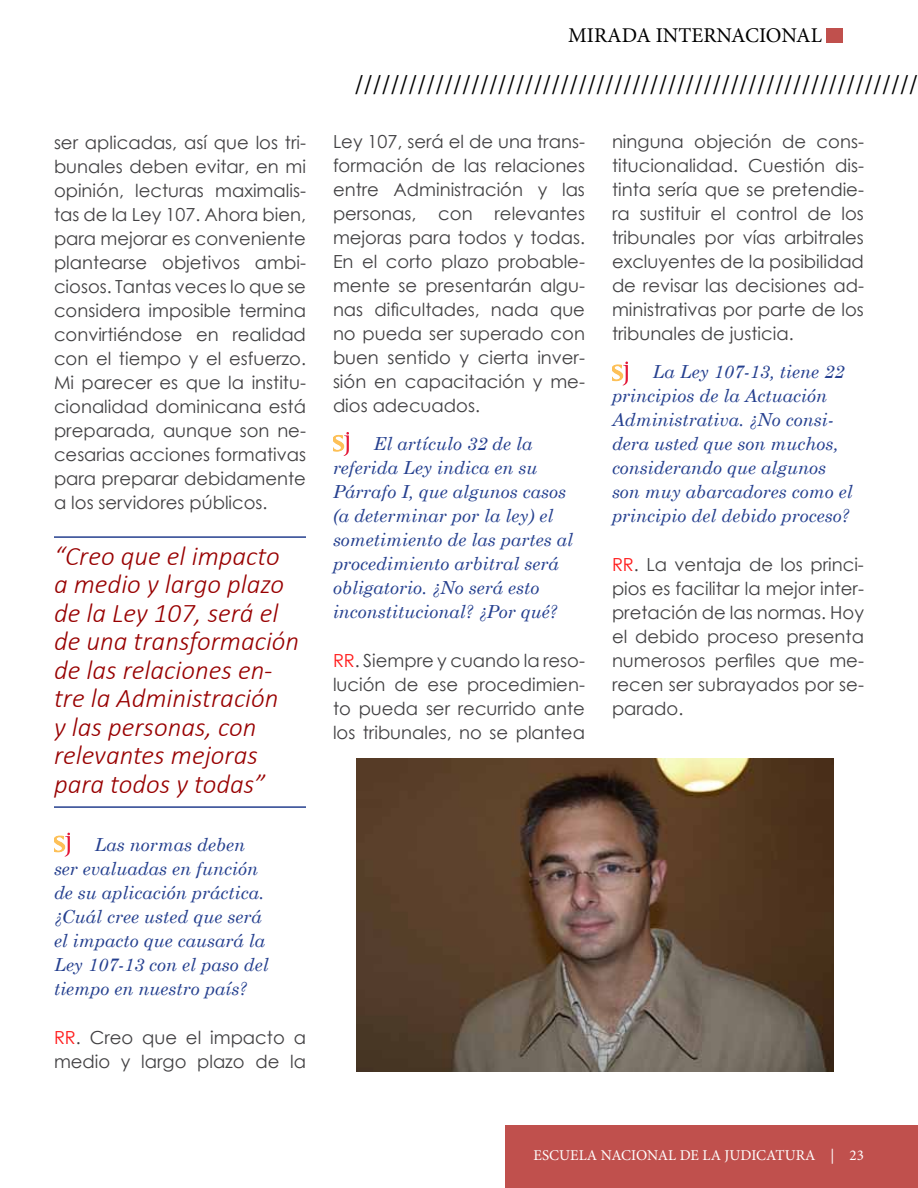
<style>
.page{position:relative;width:918px;height:1188px;background:#fff}
.page>*{position:absolute;margin:0;border:0;box-sizing:border-box;transform-origin:0 0}
.t1{font:italic 300 27px/28.5px "Calibri";color:#980000}
.t2{font:27px "Minion Pro";color:#000}
.t3{font:21px "Minion Pro";color:#000}
.t4{font:18px/24px "Century Gothic";color:#414042;text-align:justify}
.t5{font:italic 18px/24px "Century Schoolbook";color:#25408f}
.t6{font:15px "Minion Pro";color:#fff}
.s1{color:#ff1a1a}
</style>
<div class="page">
<div style="left:505px;top:1125px;width:413px;height:63px;background:#c0504d"></div>
<div style="left:826px;top:28px;width:17px;height:15px;background:#c0504d"></div>
<svg style="left:612px;top:362px;width:16px;height:24px"></svg>
<hr style="left:54px;top:536px;width:252px;height:2px;background:#25408f">
<hr style="left:54px;top:806px;width:252px;height:2px;background:#25408f">
<svg style="left:54px;top:833px;width:16px;height:24px"></svg>
<svg style="left:333px;top:432px;width:16px;height:24px"></svg>
<img style="left:356px;top:758px;width:478px;height:313px">
<p class="t4" style="left:54px;top:131px;width:254px">ser aplicadas, así que los tri&shy;bunales deben evitar, en mi opinión, lecturas maximalis&shy;tas de la Ley 107. Ahora bien, para mejorar es conveniente plantearse objetivos ambi&shy;ciosos. Tantas veces lo que se considera imposible termina convirtiéndose en realidad con el tiempo y el esfuerzo.<br>Mi parecer es que la institu&shy;cionalidad dominicana está preparada, aunque son ne&shy;cesarias acciones formativas para preparar debidamente a los servidores públicos.</p>
<h1 class="t1" style="left:54px;top:541px;width:247px">“Creo que el impacto a medio y largo plazo de la Ley 107, será el de una transformación de las relaciones en&shy;tre la Administración<br>y las personas, con relevantes mejoras para todos y todas”</h1>
<p class="t5" style="left:54px;top:831px;width:216px;text-indent:40px">Las normas deben ser evaluadas en función de su aplicación práctica. ¿Cuál cree usted que será el impacto que causará la<br>Ley 107-13 con el paso del tiempo en nuestro país?</p>
<p class="t4" style="left:54px;top:1025px;width:253px"><span class="s1">RR</span>. Creo que el impacto a medio y largo plazo de la</p>
<p class="t3" style="left:568px;top:21px;width:255px">MIRADA INTERNACIONAL</p>
<h1 class="t2" style="left:355px;top:66px;width:565px">///////////////////////////////////////////////////////////////</h1>
<p class="t4" style="left:333px;top:130px;width:254px">Ley 107, será el de una trans&shy;formación de las relaciones entre Administración y las personas, con relevantes mejoras para todos y todas.<br>En el corto plazo probable&shy;mente se presentarán algu&shy;nas dificultades, nada que no pueda ser superado con buen sentido y cierta inver&shy;sión en capacitación y me&shy;dios adecuados.</p>
<p class="t5" style="left:333px;top:431px;width:242px;text-indent:40px">El artículo 32 de la referida Ley indica en su<br>Párrafo I, que algunos casos (a determinar por la ley) el sometimiento de las partes al procedimiento arbitral será obligatorio. ¿No será esto inconstitucional? ¿Por qué?</p>
<p class="t4" style="left:333px;top:649px;width:253px"><span class="s1">RR</span>. Siempre y cuando la reso&shy;lución de ese procedimien&shy;to pueda ser recurrido ante los tribunales, no se plantea</p>
<p class="t4" style="left:612px;top:130px;width:253px">ninguna objeción de cons&shy;titucionalidad. Cuestión dis&shy;tinta sería que se pretendie&shy;ra sustituir el control de los tribunales por vías arbitrales excluyentes de la posibilidad de revisar las decisiones ad&shy;ministrativas por parte de los tribunales de justicia.</p>
<p class="t5" style="left:612px;top:359px;width:242px;text-indent:40px">La Ley 107-13, tiene 22 principios de la Actuación<br>Administrativa. ¿No consi&shy;dera usted que son muchos, considerando que algunos son muy abarcadores como el principio del debido proceso?</p>
<p class="t4" style="left:612px;top:553px;width:254px"><span class="s1">RR</span>. La ventaja de los princi&shy;pios es facilitar la mejor inter&shy;pretación de las normas. Hoy el debido proceso presenta numerosos perfiles que me&shy;recen ser subrayados por se&shy;parado.</p>
<p class="t6" style="left:534px;top:1145px;width:332px">ESCUELA NACIONAL DE LA JUDICATURA | 23</p>
</div>
